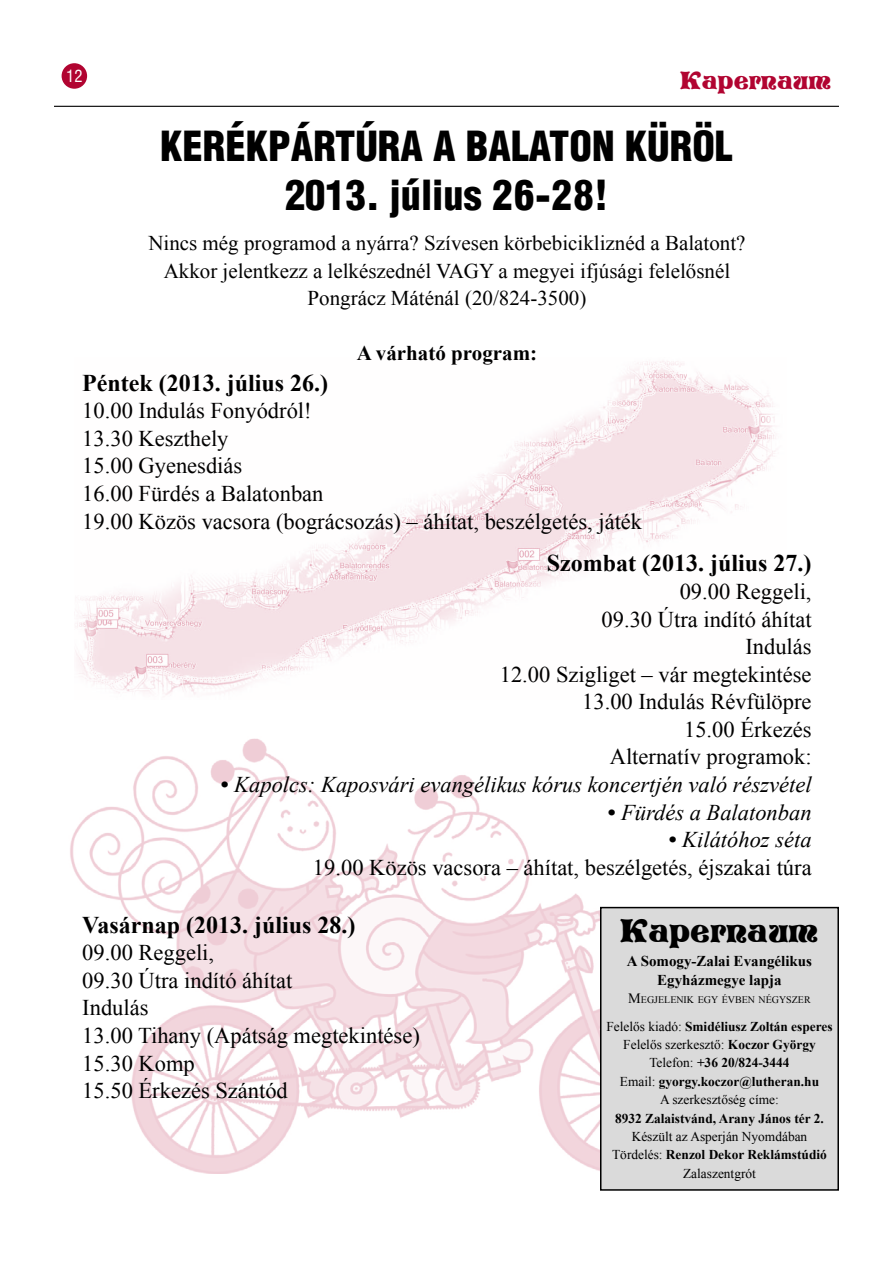
<style>
.page{position:relative;width:893px;height:1263px;background:#fff}
.page>*{position:absolute;margin:0;border:0;box-sizing:border-box;transform-origin:0 0}
.t1{font:900 40.5px/48.9px "Switzerland Cond";color:#000;text-align:center}
.t2{font:31.5px "Vivian";color:#000}
.t3{font:700 24px "Times New Roman";color:#000}
.t4{font:24px "Vivian";color:#b10431}
.t5{font:22.5px/27.6px "Times New Roman";color:#000}
.t6{font:italic 22.5px "Times New Roman";color:#000}
.t7{font:21px/27.6px "Times New Roman";color:#000;text-align:center}
.t8{font:700 21px "Times New Roman";color:#000}
.t9{font:16.5px "Switzerland Condensed";color:#fff}
.t10{font:700 15px/18.3px "Times New Roman";color:#000;text-align:center}
.t11{font:700 13.5px/18.3px "Times New Roman";color:#000;text-align:center}
.t12{font:13.5px/18.3px "Times New Roman";color:#000;text-align:center}
.t13{font:10.05px "Times New Roman";color:#000}
.s1{font-family:"Swiss 721 Black Condensed HU Normal";font-weight:400}
.s2{font-weight:700;font-style:normal}
.s3{font-weight:700}
.s4{font-style:italic}
.s5{font-size:14.25px}
.s6{font-weight:400}
</style>
<div class="page">
<hr style="left:54px;top:106px;width:785px;height:1px;background:#000">
<div style="left:62px;top:63px;width:25px;height:26px;background:#b10431;border-radius:50%"></div>
<img style="left:75px;top:361px;width:701px;height:334px">
<img style="left:70px;top:738px;width:649px;height:435px">
<div style="left:601px;top:907px;width:237px;height:283px;background:#dadada"></div>
<div style="left:600px;top:907px;width:239px;height:284px;border:2px solid #000"></div>
<p class="t9" style="left:66px;top:66px;width:18px">12</p>
<p class="t4" style="left:680px;top:64px;width:153px">Kapernaum</p>
<h1 class="t1" style="left:160px;top:121px;width:574px">KERÉKPÁRTÚRA A BALATON KÜRÖL<br>2013. július <span class="s1">26-28</span>!</h1>
<p class="t7" style="left:148px;top:229px;width:599px">Nincs még programod a nyárra? Szívesen körbebicikliznéd a Balatont?<br>Akkor jelentkezz a lelkészednél VAGY a megyei ifjúsági felelősnél<br>Pongrácz Máténál (20/824-3500)</p>
<p class="t8" style="left:357px;top:339px;width:182px">A várható program:</p>
<p class="t3" style="left:82px;top:366px;width:248px">Péntek (2013. július 26.)</p>
<p class="t5" style="left:82px;top:397px;width:561px">10.00 Indulás Fonyódról!<br>13.30 Keszthely<br>15.00 Gyenesdiás<br>16.00 Fürdés a Balatonban<br>19.00 Közös vacsora (bográcsozás) – áhítat, beszélgetés, játék</p>
<p class="t3" style="left:547px;top:547px;width:266px">Szombat (2013. július 27.)</p>
<p class="t5" style="left:500px;top:577px;width:313px;text-align:right">09.00 Reggeli,<br>09.30 Útra indító áhítat<br>Indulás<br>12.00 Szigliget – vár megtekintése<br>13.00 Indulás Révfülöpre<br>15.00 Érkezés<br>Alternatív programok:</p>
<p class="t6" style="left:221px;top:769px;width:592px"><span class="s2">•</span> Kapolcs: Kaposvári evangélikus kórus koncertjén való részvétel</p>
<p class="t6" style="left:608px;top:796px;width:205px"><span class="s2">•</span> Fürdés a Balatonban</p>
<p class="t5" style="left:313px;top:825px;width:500px;text-align:right"><span class="s3">•</span> <span class="s4">Kilátóhoz séta<br></span>19.00 Közös vacsora – áhítat, beszélgetés, éjszakai túra</p>
<p class="t3" style="left:82px;top:908px;width:275px">Vasárnap (2013. július 28.)</p>
<p class="t5" style="left:82px;top:939px;width:339px">09.00 Reggeli,<br>09.30 Útra indító áhítat<br>Indulás<br>13.00 Tihany (Apátság megtekintése)<br>15.30 Komp<br>15.50 Érkezés Szántód</p>
<h2 class="t2" style="left:620px;top:910px;width:200px">Kapernaum</h2>
<p class="t10" style="left:627px;top:952px;width:187px">A Somogy-Zalai Evangélikus<br>Egyházmegye lapja</p>
<p class="t13" style="left:628px;top:993px;width:184px"><span class="s5">M</span>EGJELENIK EGY ÉVBEN NÉGYSZER</p>
<p class="t11" style="left:606px;top:1017px;width:228px"><span class="s6">Felelős kiadó:</span> Smidéliusz Zoltán esperes<br><span class="s6">Felelős szerkesztő:</span> Koczor György<br><span class="s6">Telefon:</span> +36 20/824-3444<br><span class="s6">Email:</span> gyorgy.koczor@lutheran.hu<br><span class="s6">A szerkesztőség címe:</span></p>
<p class="t11" style="left:615px;top:1108px;width:210px">8932 Zalaistvánd, Arany János tér 2.</p>
<p class="t12" style="left:612px;top:1127px;width:216px">Készült az Asperján Nyomdában<br>Tördelés: <span class="s3">Renzol Dekor Reklámstúdió<br></span>Zalaszentgrót</p>
</div>
